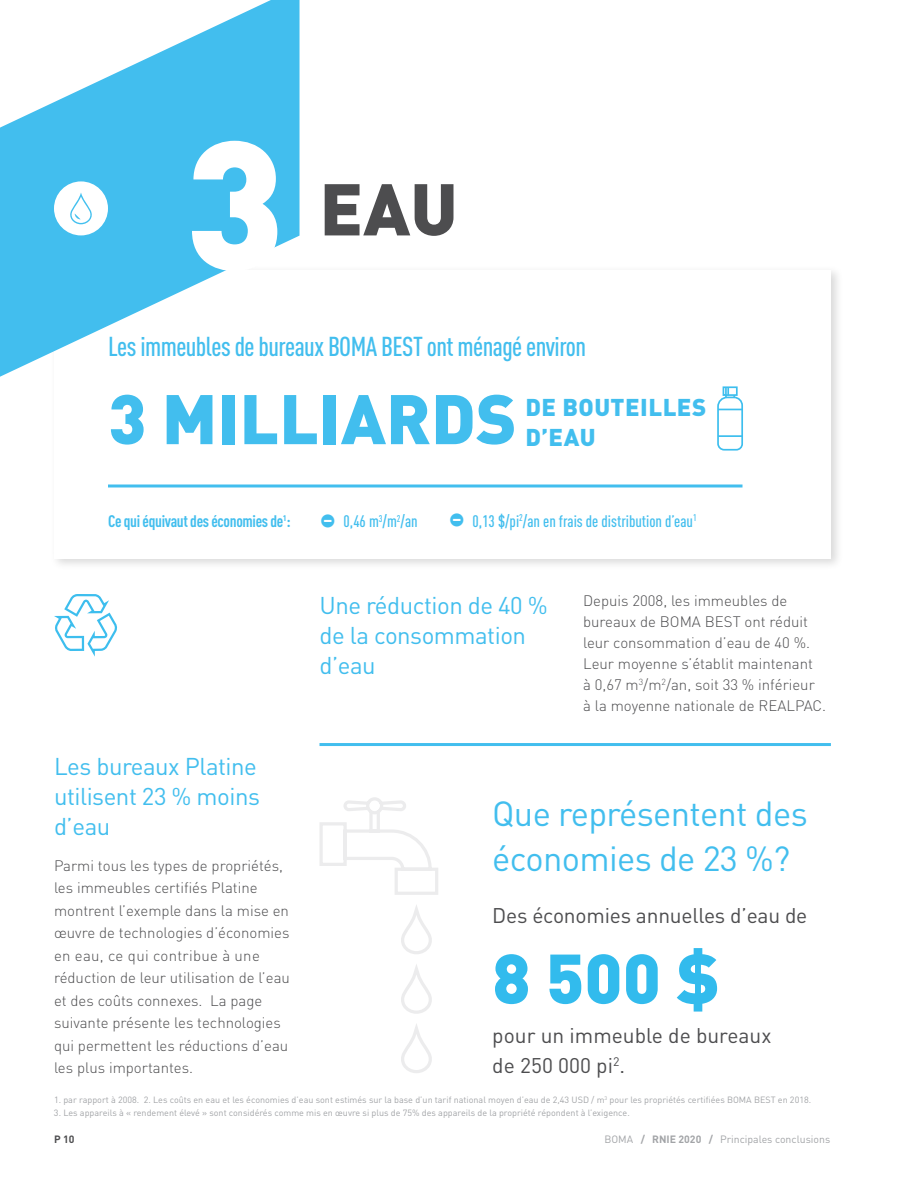
<style>
.page{position:relative;width:918px;height:1188px;background:#fff}
.page>*{position:absolute;margin:0;border:0;box-sizing:border-box;transform-origin:0 0}
.t1{font:900 180px "DIN";color:#fff}
.t2{font:900 72px "DIN";color:#4d4d4f}
.t3{font:900 69px "DIN";color:#42beee}
.t4{font:900 69px "DIN";color:#32bbed}
.t5{font:34.5px/45px "DIN";letter-spacing:-.02em;color:#42beee}
.t6{font:500 27px "DIN Cond";letter-spacing:-.02em;color:#42beee}
.t7{font:24px/30px "DIN";letter-spacing:-.02em;color:#42beee}
.t8{font:900 24px/30px "DIN";letter-spacing:.02em;color:#42beee}
.t9{font:21px/30px "DIN";letter-spacing:-.01em;color:#4d4d4f}
.t10{font:500 16.5px "DIN Cond";color:#42beee}
.t11{font:16.5px "DIN Cond Bold Alternate";letter-spacing:-.02em;color:#42beee}
.t12{font:300 15px/22.5px "DIN";color:#4d4d4f}
.t13{font:10.5px "DIN";color:#a2a4a7}
.t14{font:700 10.5px "DIN";color:#4d4d4f}
.t15{font:9px "DIN";color:#a2a4a7}
.s1{font-weight:700}
</style>
<div class="page">
<svg style="left:320px;top:797px;width:118px;height:276px"></svg>
<div style="left:50px;top:265px;width:793px;height:306px;background:#000;opacity:.15"></div>
<div style="left:55px;top:270px;width:776px;height:288px;background:#fff"></div>
<svg style="left:717px;top:387px;width:26px;height:64px"></svg>
<svg style="left:0;top:0;width:300px;height:377px;fill:#42beee"></svg>
<svg style="left:108px;top:484px;width:634px;height:4px;background:#71cef2"></svg>
<hr style="left:320px;top:743px;width:511px;height:3px;background:#42beee">
<div style="left:54px;top:181px;width:54px;height:54px;background:#fff;border-radius:50%"></div>
<svg style="left:70px;top:193px;width:22px;height:31px"></svg>
<svg style="left:54px;top:594px;width:63px;height:63px"></svg>
<h1 class="t1" style="left:184px;top:87px;width:102px">3</h1>
<h2 class="t2" style="left:320px;top:162px;width:140px">EAU</h2>
<h3 class="t6" style="left:108px;top:330px;width:480px">Les immeubles de bureaux BOMA BEST ont ménagé environ</h3>
<h3 class="t3" style="left:108px;top:374px;width:410px">3 MILLIARDS</h3>
<h3 class="t8" style="left:525px;top:391px;width:182px">DE BOUTEILLES<br>D’EAU</h3>
<p class="t11" style="left:108px;top:511px;width:184px">Ce qui équivaut des économies de<sup>1</sup>:</p>
<p class="t10" style="left:344px;top:511px;width:76px">0,46 m<sup>3</sup>/m<sup>2</sup>/an</p>
<p class="t10" style="left:473px;top:511px;width:226px">0,13 $/pi<sup>2</sup>/an en frais de distribution d’eau<sup>1</sup></p>
<h3 class="t7" style="left:54px;top:750px;width:207px">Les bureaux Platine utilisent 23 % moins d’eau</h3>
<p class="t12" style="left:54px;top:853px;width:237px">Parmi tous les types de propriétés, les immeubles certifiés Platine montrent l’exemple dans la mise en œuvre de technologies d’économies en eau, ce qui contribue à une réduction de leur utilisation de l’eau et des coûts connexes. La page suivante présente les technologies qui permettent les réductions d’eau les plus importantes.</p>
<h3 class="t7" style="left:320px;top:589px;width:230px">Une réduction de 40 % de la consommation d’eau</h3>
<p class="t12" style="left:583px;top:590px;width:245px;line-height:21px">Depuis 2008, les immeubles de bureaux de BOMA BEST ont réduit leur consommation d’eau de 40 %.<br>Leur moyenne s’établit maintenant<br>à 0,67 m<sup>3</sup>/m<sup>2</sup>/an, soit 33 % inférieur à la moyenne nationale de REALPAC.</p>
<h3 class="t5" style="left:492px;top:789px;width:317px">Que représentent des économies de 23 %?</h3>
<h3 class="t9" style="left:492px;top:899px;width:317px">Des économies annuelles d’eau de</h3>
<h3 class="t4" style="left:492px;top:934px;width:229px">8 500 $</h3>
<h3 class="t9" style="left:492px;top:1019px;width:281px">pour un immeuble de bureaux de 250 000 pi<sup>2</sup>.</h3>
<p class="t15" style="left:54px;top:1094px;width:759px">1. par rapport à 2008. 2. Les coûts en eau et les économies d’eau sont estimés sur la base d’un tarif national moyen d’eau de 2,43 USD / m<sup>3</sup> pour les propriétés certifiées BOMA BEST en 2018.</p>
<p class="t15" style="left:54px;top:1107px;width:577px">3. Les appareils à « rendement élevé » sont considérés comme mis en œuvre si plus de 75% des appareils de la propriété répondent à l’exigence.</p>
<p class="t14" style="left:54px;top:1132px;width:22px">P 10</p>
<p class="t13" style="left:604px;top:1132px;width:227px">BOMA <span class="s1">/ RNIE 2020 /</span> Principales conclusions</p>
</div>
